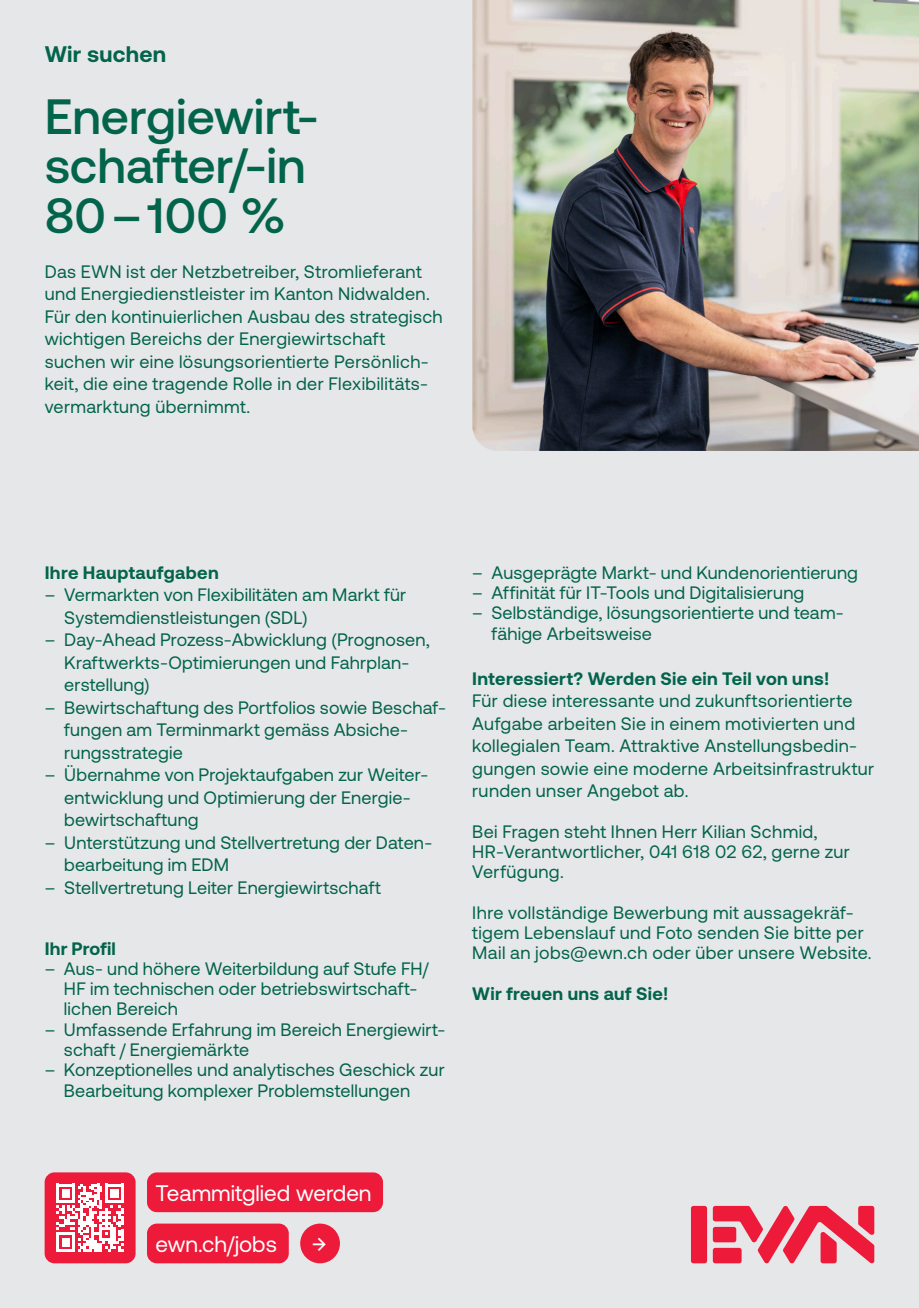
<style>
.page{position:relative;width:919px;height:1308px;background:#fff}
.page>*{position:absolute;margin:0;border:0;box-sizing:border-box;transform-origin:0 0}
.t1{font:500 49.5px "Aeonik";color:#02644b}
.t2{font:24.75px "Aeonik";color:#fff}
.t3{font:22.5px "Aeonik";color:#fff}
.t4{font:700 22.5px "Aeonik";letter-spacing:.01em;color:#02644b}
.t5{font:18px/22.5px "Aeonik";letter-spacing:.015em;color:#02644b}
.t6{font:700 18px "Aeonik";letter-spacing:.02em;color:#02644b}
</style>
<div class="page">
<div style="left:0;top:0;width:918px;height:1307px;background:#e6e7e9"></div>
<div style="left:691px;top:1205px;width:16px;height:58px;background:#ed1a3a;border-radius:2px"></div>
<svg style="left:712px;top:1205px;width:162px;height:59px"></svg>
<img style="left:472px;top:0;width:446px;height:451px">
<div style="left:147px;top:1223px;width:142px;height:40px;background:#ed1a3a;border-radius:10px"></div>
<div style="left:147px;top:1172px;width:236px;height:40px;background:#ed1a3a;border-radius:10px"></div>
<div style="left:300px;top:1223px;width:40px;height:40px;background:#ed1a3a;border-radius:50%"></div>
<div style="left:45px;top:1172px;width:91px;height:91px;background:#ed1a3a;border-radius:10px"></div>
<svg style="left:56px;top:1183px;width:68px;height:68px"></svg>
<p class="t4" style="left:45px;top:41px;width:123px">Wir suchen</p>
<p class="t1" style="left:45px;top:88px;width:275px">Energiewirt-</p>
<p class="t1" style="left:45px;top:138px;width:262px">schafter/-in</p>
<p class="t1" style="left:45px;top:187px;width:243px">80–100 %</p>
<p class="t5" style="left:45px;top:260px;width:399px">Das EWN ist der Netzbetreiber, Stromlieferant und Energiedienstleister im Kanton Nidwalden.<br>Für den kontinuierlichen Ausbau des strategisch wichtigen Bereichs der Energiewirtschaft suchen wir eine lösungsorientierte Persönlich&shy;keit, die eine tragende Rolle in der Flexibilitäts&shy;vermarktung übernimmt.</p>
<p class="t6" style="left:45px;top:562px;width:175px">Ihre Hauptaufgaben</p>
<p class="t5" style="left:64px;top:584px;width:343px;text-indent:-20px">– Vermarkten von Flexibilitäten am Markt für<br>Systemdienstleistungen (SDL)</p>
<p class="t5" style="left:64px;top:629px;width:367px;text-indent:-20px">– Day-Ahead Prozess-Abwicklung (Prognosen,<br>Kraftwerkts-Optimierungen und Fahrplan&shy;erstellung)</p>
<p class="t5" style="left:64px;top:696px;width:383px;text-indent:-20px">– Bewirtschaftung des Portfolios sowie Beschaf&shy;fungen am Terminmarkt gemäss Absiche&shy;rungsstrategie</p>
<p class="t5" style="left:64px;top:764px;width:365px;text-indent:-20px">– Übernahme von Projektaufgaben zur Weiter&shy;entwicklung und Optimierung der Energie&shy;bewirtschaftung</p>
<p class="t5" style="left:64px;top:831px;width:369px;text-indent:-20px">– Unterstützung und Stellvertretung der Daten&shy;bearbeitung im EDM</p>
<p class="t5" style="left:45px;top:876px;width:338px">– Stellvertretung Leiter Energiewirtschaft</p>
<p class="t6" style="left:45px;top:938px;width:73px">Ihr Profil</p>
<p class="t5" style="left:64px;top:958px;width:366px;line-height:20.2px;text-indent:-19px">– Aus- und höhere Weiterbildung auf Stufe FH/<br>HF im technischen oder betriebswirtschaft&shy;lichen Bereich</p>
<p class="t5" style="left:64px;top:1019px;width:383px;line-height:20.2px;text-indent:-19px">– Umfassende Erfahrung im Bereich Energiewirt&shy;schaft / Energiemärkte</p>
<p class="t5" style="left:64px;top:1059px;width:382px;line-height:20.2px;text-indent:-19px">– Konzeptionelles und analytisches Geschick zur<br>Bearbeitung komplexer Problemstellungen</p>
<p class="t5" style="left:472px;top:561px;width:387px">– Ausgeprägte Markt- und Kundenorientierung</p>
<p class="t5" style="left:472px;top:581px;width:333px">– Affinität für IT-Tools und Digitalisierung</p>
<p class="t5" style="left:491px;top:603px;width:354px;line-height:20.2px;text-indent:-19px">– Selbständige, lösungsorientierte und team&shy;fähige Arbeitsweise</p>
<p class="t6" style="left:472px;top:668px;width:358px">Interessiert? Werden Sie ein Teil von uns!</p>
<p class="t5" style="left:472px;top:689px;width:403px">Für diese interessante und zukunftsorientierte Aufgabe arbeiten Sie in einem motivierten und kollegialen Team. Attraktive Anstellungsbedin&shy;gungen sowie eine moderne Arbeitsinfrastruktur runden unser Angebot ab.</p>
<p class="t5" style="left:472px;top:821px;width:379px;line-height:20.2px">Bei Fragen steht Ihnen Herr Kilian Schmid,<br>HR-Verantwortlicher, 041 618 02 62, gerne zur<br>Verfügung.</p>
<p class="t5" style="left:472px;top:902px;width:401px;line-height:20.2px">Ihre vollständige Bewerbung mit aussagekräf&shy;tigem Lebenslauf und Foto senden Sie bitte per<br>Mail an jobs@ewn.ch oder über unsere Website.</p>
<p class="t6" style="left:472px;top:983px;width:197px">Wir freuen uns auf Sie!</p>
<p class="t3" style="left:156px;top:1180px;width:217px">Teammitglied werden</p>
<p class="t2" style="left:312px;top:1228px;width:16px">→</p>
<p class="t3" style="left:156px;top:1231px;width:123px">ewn.ch/jobs</p>
</div>
